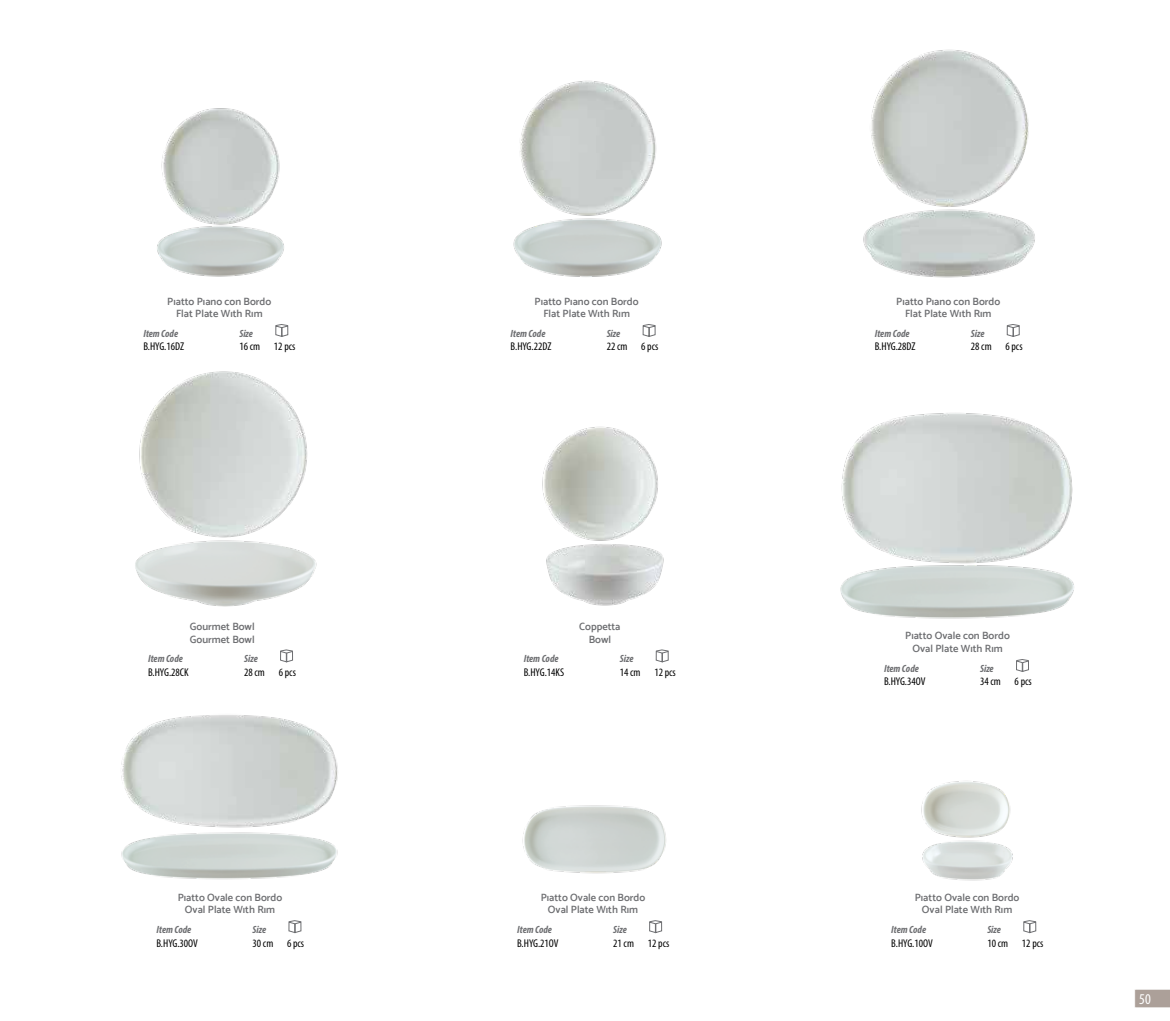
<style>
.page{position:relative;width:1170px;height:1021px;background:#fff}
.page>*{position:absolute;margin:0;border:0;box-sizing:border-box;transform-origin:0 0}
.t1{font:condensed 15px "Myriad Pro";color:#fff}
.t2{font:condensed 11.25px "Myriad Pro";color:#000}
.t3{font:600 10.5px/12.6px "Catamaran";color:#6d6e71;text-align:center}
.t4{font:italic 700 condensed 10.5px "Myriad Pro";color:#6d6e71}
</style>
<div class="page">
<img style="left:840px;top:413px;width:234px;height:206px">
<svg style="left:1134px;top:989px;width:35px;height:19px"></svg>
<img style="left:161px;top:108px;width:119px;height:113px">
<img style="left:520px;top:80px;width:137px;height:133px">
<img style="left:871px;top:49px;width:158px;height:154px">
<img style="left:157px;top:221px;width:127px;height:56px">
<img style="left:513px;top:213px;width:149px;height:64px">
<img style="left:863px;top:203px;width:172px;height:75px">
<img style="left:139px;top:371px;width:169px;height:163px">
<img style="left:135px;top:534px;width:182px;height:73px">
<img style="left:542px;top:426px;width:116px;height:106px">
<img style="left:546px;top:532px;width:118px;height:74px">
<img style="left:522px;top:805px;width:144px;height:69px">
<img style="left:921px;top:781px;width:90px;height:51px">
<img style="left:922px;top:832px;width:91px;height:49px">
<img style="left:121px;top:715px;width:217px;height:110px">
<img style="left:121px;top:825px;width:217px;height:55px">
<svg style="left:275px;top:324px;width:14px;height:13px"></svg>
<svg style="left:642px;top:324px;width:14px;height:13px"></svg>
<svg style="left:1006px;top:324px;width:14px;height:13px"></svg>
<svg style="left:655px;top:649px;width:14px;height:13px"></svg>
<svg style="left:1016px;top:659px;width:13px;height:13px"></svg>
<svg style="left:288px;top:920px;width:14px;height:13px"></svg>
<svg style="left:649px;top:920px;width:13px;height:13px"></svg>
<svg style="left:1023px;top:920px;width:13px;height:13px"></svg>
<svg style="left:280px;top:649px;width:13px;height:13px"></svg>
<hr style="left:0;top:942px;width:1px;height:34px;background:#aca099">
<p class="t3" style="left:167px;top:295px;width:105px">Pıatto Pıano con Bordo<br>Flat Plate Wıth Rım</p>
<p class="t3" style="left:534px;top:295px;width:105px">Pıatto Pıano con Bordo<br>Flat Plate Wıth Rım</p>
<p class="t4" style="left:143px;top:327px;width:36px">Item Code</p>
<p class="t4" style="left:239px;top:327px;width:15px">Size</p>
<p class="t2" style="left:143px;top:340px;width:42px">B.HYG.16DZ</p>
<p class="t2" style="left:239px;top:340px;width:58px">16 cm 12 pcs</p>
<p class="t4" style="left:510px;top:327px;width:36px">Item Code</p>
<p class="t4" style="left:606px;top:327px;width:15px">Size</p>
<p class="t2" style="left:510px;top:340px;width:42px">B.HYG.22DZ</p>
<p class="t2" style="left:606px;top:340px;width:53px">22 cm 6 pcs</p>
<p class="t3" style="left:190px;top:620px;width:66px;text-align:left">Gourmet Bowl<br>Gourmet Bowl</p>
<p class="t3" style="left:579px;top:620px;width:43px">Coppetta<br>Bowl</p>
<p class="t4" style="left:148px;top:652px;width:36px">Item Code</p>
<p class="t4" style="left:244px;top:652px;width:15px">Size</p>
<p class="t2" style="left:148px;top:665px;width:42px">B.HYG.28CK</p>
<p class="t2" style="left:244px;top:665px;width:53px">28 cm 6 pcs</p>
<p class="t4" style="left:523px;top:652px;width:36px">Item Code</p>
<p class="t4" style="left:619px;top:652px;width:15px">Size</p>
<p class="t2" style="left:523px;top:665px;width:42px">B.HYG.14KS</p>
<p class="t2" style="left:619px;top:665px;width:58px">14 cm 12 pcs</p>
<p class="t3" style="left:178px;top:890px;width:106px">Pıatto Ovale con Bordo<br>Oval Plate Wıth Rım</p>
<p class="t3" style="left:540px;top:890px;width:106px">Pıatto Ovale con Bordo<br>Oval Plate Wıth Rım</p>
<p class="t4" style="left:156px;top:923px;width:36px">Item Code</p>
<p class="t4" style="left:252px;top:923px;width:15px">Size</p>
<p class="t2" style="left:156px;top:936px;width:43px">B.HYG.30OV</p>
<p class="t2" style="left:252px;top:936px;width:53px">30 cm 6 pcs</p>
<p class="t4" style="left:517px;top:923px;width:36px">Item Code</p>
<p class="t4" style="left:613px;top:923px;width:15px">Size</p>
<p class="t2" style="left:517px;top:936px;width:43px">B.HYG.21OV</p>
<p class="t2" style="left:613px;top:936px;width:58px">21 cm 12 pcs</p>
<p class="t3" style="left:896px;top:295px;width:105px">Pıatto Pıano con Bordo<br>Flat Plate Wıth Rım</p>
<p class="t4" style="left:874px;top:327px;width:36px">Item Code</p>
<p class="t4" style="left:970px;top:327px;width:15px">Size</p>
<p class="t2" style="left:874px;top:340px;width:42px">B.HYG.28DZ</p>
<p class="t2" style="left:970px;top:340px;width:53px">28 cm 6 pcs</p>
<p class="t3" style="left:905px;top:629px;width:106px">Pıatto Ovale con Bordo<br>Oval Plate Wıth Rım</p>
<p class="t4" style="left:884px;top:662px;width:36px">Item Code</p>
<p class="t4" style="left:980px;top:662px;width:15px">Size</p>
<p class="t2" style="left:884px;top:675px;width:43px">B.HYG.34OV</p>
<p class="t2" style="left:980px;top:675px;width:53px">34 cm 6 pcs</p>
<p class="t3" style="left:914px;top:890px;width:106px">Pıatto Ovale con Bordo<br>Oval Plate Wıth Rım</p>
<p class="t4" style="left:891px;top:923px;width:36px">Item Code</p>
<p class="t4" style="left:987px;top:923px;width:15px">Size</p>
<p class="t2" style="left:891px;top:936px;width:43px">B.HYG.10OV</p>
<p class="t2" style="left:987px;top:936px;width:58px">10 cm 12 pcs</p>
<h1 class="t1" style="left:1139px;top:990px;width:13px">50</h1>
</div>
